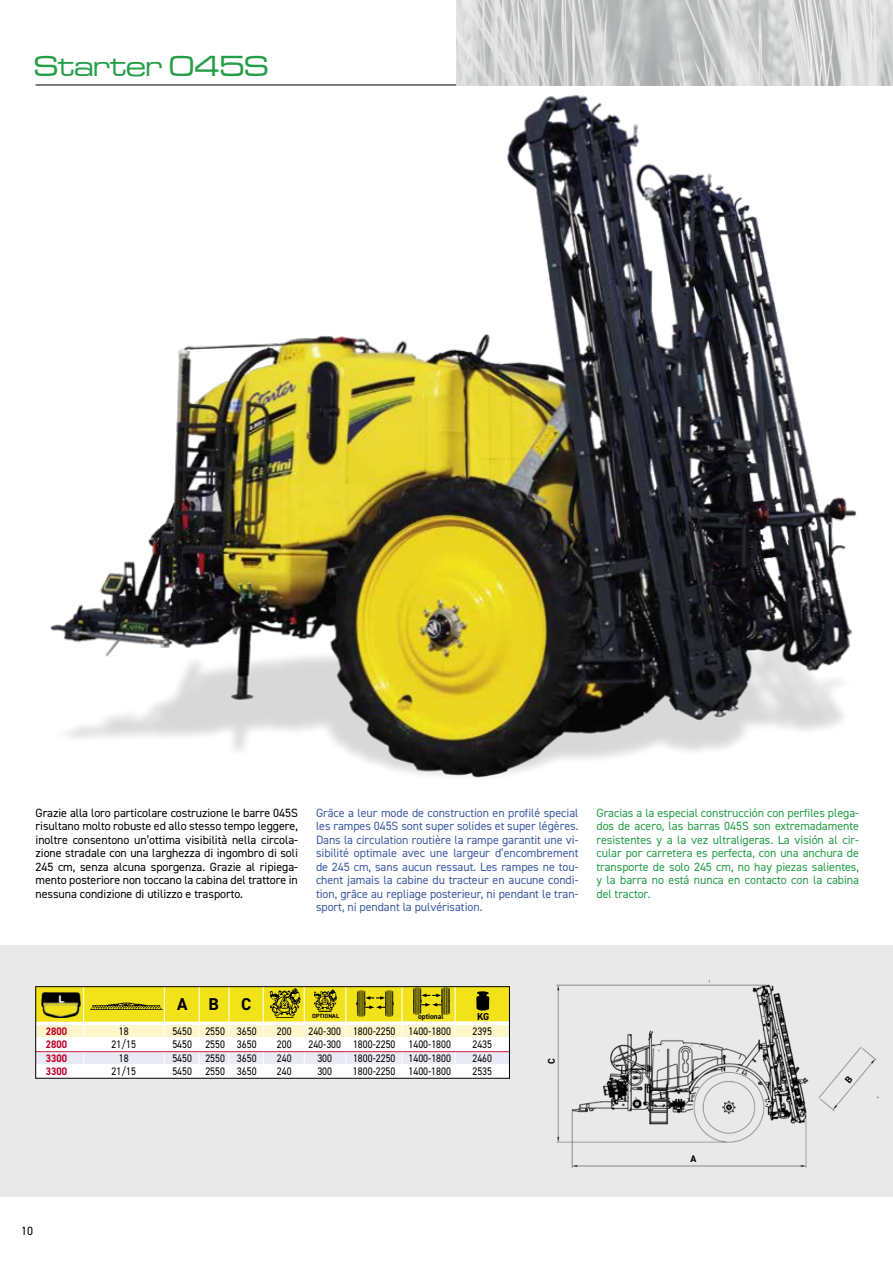
<style>
.page{position:relative;width:893px;height:1263px;background:#fff}
.page>*{position:absolute;margin:0;border:0;box-sizing:border-box;transform-origin:0 0}
.t1{font:500 expanded 30px "Microgramma Com";letter-spacing:.005em;color:#239e46}
.t2{font:700 17.1px "DIN2014";color:#000}
.t3{font:12px/13.5px "DIN2014";letter-spacing:-.005em;color:#3c5ba3;text-align:justify}
.t4{font:12px/13.5px "DIN2014";letter-spacing:-.005em;color:#000;text-align:justify}
.t5{font:12px/13.5px "DIN2014";letter-spacing:-.005em;color:#239e46;text-align:justify}
.t6{font:10.95px "DIN2014";color:#000;scale:.9 1}
.t7{font:700 10.95px "DIN2014";color:#be0027;scale:.9 1}
.t8{font:700 10.05px "DIN2014";color:#000}
.t9{font:700 9.75px "DIN2014";color:#000}
.t10{font:700 7.5px "DIN2014";color:#000}
.t11{font:700 6.15px "DIN2014";color:#000}
</style>
<div class="page">
<div style="left:0;top:945px;width:893px;height:252px;background:#e9e9e9"></div>
<hr style="left:36px;top:85px;width:857px;height:1px;background:#000">
<img style="left:456px;top:0;width:437px;height:77px">
<img style="left:37px;top:77px;width:856px;height:701px">
<img style="left:556px;top:980px;width:323px;height:188px">
<div style="left:681px;top:1154px;width:22px;height:9px;background:#e9e9e9"></div>
<div style="left:36px;top:987px;width:473px;height:91px;background:#fff"></div>
<div style="left:36px;top:1025px;width:473px;height:12px;background:#fdf6ca"></div>
<div style="left:36px;top:1052px;width:473px;height:12px;background:#eaeaf4"></div>
<div style="left:36px;top:987px;width:473px;height:35px;background:#f1e21a"></div>
<hr style="left:83px;top:987px;width:1px;height:91px;background:#fff">
<hr style="left:164px;top:987px;width:1px;height:91px;background:#fff">
<hr style="left:199px;top:987px;width:1px;height:91px;background:#fff">
<hr style="left:228px;top:987px;width:2px;height:91px;background:#fff">
<hr style="left:263px;top:987px;width:1px;height:91px;background:#fff">
<hr style="left:304px;top:987px;width:1px;height:91px;background:#fff">
<hr style="left:345px;top:987px;width:1px;height:91px;background:#fff">
<hr style="left:455px;top:987px;width:1px;height:91px;background:#fff">
<hr style="left:401px;top:987px;width:2px;height:91px;background:#fff">
<hr style="left:36px;top:1051px;width:473px;height:1px;background:#be0027">
<div style="left:36px;top:986px;width:474px;height:92px;border:1px solid #000"></div>
<img style="left:90px;top:993px;width:75px;height:25px">
<img style="left:267px;top:986px;width:37px;height:36px">
<img style="left:314px;top:989px;width:23px;height:23px">
<img style="left:357px;top:990px;width:8px;height:27px">
<img style="left:385px;top:990px;width:8px;height:27px">
<svg style="left:365px;top:996px;width:20px;height:13px"></svg>
<img style="left:413px;top:988px;width:8px;height:26px">
<img style="left:441px;top:988px;width:9px;height:26px">
<svg style="left:421px;top:1003px;width:20px;height:3px"></svg>
<svg style="left:421px;top:993px;width:20px;height:4px"></svg>
<svg style="left:41px;top:993px;width:39px;height:18px"></svg>
<img style="left:42px;top:992px;width:37px;height:26px">
<svg style="left:476px;top:991px;width:13px;height:20px"></svg>
<svg style="left:837px;top:1067px;width:23px;height:26px"></svg>
<h1 class="t1" style="left:34px;top:47px;width:236px">Starter 045S</h1>
<p class="t4" style="left:36px;top:806px;width:264px">Grazie alla loro particolare costruzione le barre 045S risultano molto robuste ed allo stesso tempo leggere, inoltre consentono un’ottima visibilità nella circola&shy;zione stradale con una larghezza di ingombro di soli 245 cm, senza alcuna sporgenza. Grazie al ripiega&shy;mento posteriore non toccano la cabina del trattore in nessuna condizione di utilizzo e trasporto.</p>
<p class="t3" style="left:316px;top:806px;width:264px">Grâce a leur mode de construction en profilé special les rampes 045S sont super solides et super légères.<br>Dans la circulation routière la rampe garantit une vi&shy;sibilité optimale avec une largeur d’encombrement de 245 cm, sans aucun ressaut. Les rampes ne tou&shy;chent jamais la cabine du tracteur en aucune condi&shy;tion, grâce au repliage posterieur, ni pendant le tran&shy;sport, ni pendant la pulvérisation.</p>
<p class="t5" style="left:596px;top:806px;width:264px">Gracias a la especial construcción con perfiles plega&shy;dos de acero, las barras 045S son extremadamente resistentes y a la vez ultraligeras. La visión al cir&shy;cular por carretera es perfecta, con una anchura de transporte de solo 245 cm, no hay piezas salientes, y la barra no está nunca en contacto con la cabina del tractor.</p>
<h2 class="t2" style="left:177px;top:992px;width:43px">A B</h2>
<h2 class="t2" style="left:241px;top:992px;width:12px">C</h2>
<p class="t11" style="left:312px;top:1012px;width:28px">OPTIONAL</p>
<p class="t10" style="left:418px;top:1012px;width:27px">optional</p>
<p class="t8" style="left:477px;top:1009px;width:14px">KG</p>
<p class="t7" style="left:46px;top:1024px;width:25px">2800</p>
<p class="t6" style="left:119px;top:1024px;width:12px">18</p>
<p class="t6" style="left:172px;top:1024px;width:95px">5450 2550 3650</p>
<p class="t6" style="left:277px;top:1024px;width:18px">200</p>
<p class="t6" style="left:308px;top:1024px;width:160px">240-300 1800-2250 1400-1800</p>
<p class="t6" style="left:472px;top:1024px;width:23px">2395</p>
<p class="t7" style="left:46px;top:1037px;width:25px">2800</p>
<p class="t6" style="left:112px;top:1038px;width:29px">21/15</p>
<p class="t6" style="left:172px;top:1038px;width:95px">5450 2550 3650</p>
<p class="t6" style="left:277px;top:1038px;width:18px">200</p>
<p class="t6" style="left:308px;top:1038px;width:160px">240-300 1800-2250 1400-1800</p>
<p class="t6" style="left:472px;top:1038px;width:23px">2435</p>
<p class="t7" style="left:46px;top:1051px;width:25px">3300</p>
<p class="t6" style="left:119px;top:1051px;width:12px">18</p>
<p class="t6" style="left:172px;top:1051px;width:95px">5450 2550 3650</p>
<p class="t6" style="left:277px;top:1051px;width:18px">240</p>
<p class="t6" style="left:317px;top:1051px;width:18px">300</p>
<p class="t6" style="left:353px;top:1051px;width:110px">1800-2250 1400-1800</p>
<p class="t6" style="left:472px;top:1051px;width:23px">2460</p>
<p class="t7" style="left:46px;top:1064px;width:25px">3300</p>
<p class="t6" style="left:111px;top:1065px;width:29px">21/15</p>
<p class="t6" style="left:172px;top:1065px;width:95px">5450 2550 3650</p>
<p class="t6" style="left:277px;top:1065px;width:18px">240</p>
<p class="t6" style="left:317px;top:1065px;width:18px">300</p>
<p class="t6" style="left:353px;top:1065px;width:110px">1800-2250 1400-1800</p>
<p class="t6" style="left:472px;top:1065px;width:23px">2535</p>
<p class="t9" style="left:545px;top:1064px;width:7px;rotate:-90deg">C</p>
<p class="t4" style="left:21px;top:1224px;width:13px">10</p>
<p class="t9" style="left:690px;top:1152px;width:7px">A</p>
</div>
